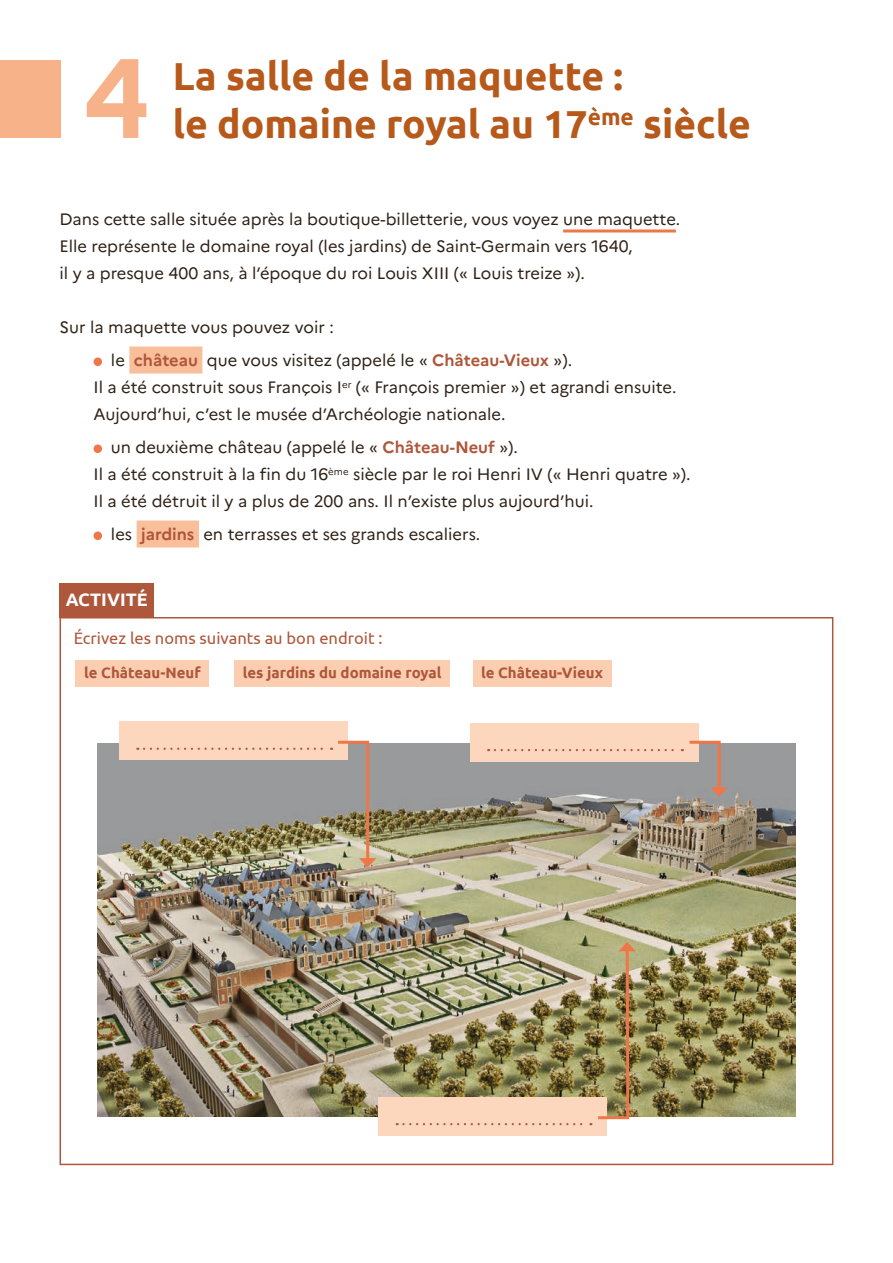
<style>
.page{position:relative;width:893px;height:1263px;background:#fff}
.page>*{position:absolute;margin:0;border:0;box-sizing:border-box;transform-origin:0 0}
.Texte{font:700 112.5px "Marianne";color:#f7b289}
.t1{font:700 39px/48px "Ubuntu";color:#b6591b}
.C_-_Activité{font:700 18px "Ubuntu";color:#fff}
.Liste{font:16.5px/27px "Marianne";color:#2e2116}
.Texte-2{font:16.5px "Marianne";color:#2e2116}
.C_-_Texte_activité{font:16.5px "Ubuntu";color:#ae573a}
.C_-_Mots_activité{font:700 15px "Ubuntu";color:#ae573a}
.s1{font-weight:700;color:#ae573a}
</style>
<div class="page">
<img style="left:98px;top:743px;width:697px;height:374px">
<hr style="left:563px;top:229px;width:113px;height:3px;background:#ef7649">
<div style="left:129px;top:346px;width:73px;height:27px;background:#f9bf9b"></div>
<div style="left:137px;top:520px;width:62px;height:27px;background:#f9bf9b"></div>
<div style="left:94px;top:357px;width:8px;height:9px;background:#ef7649;border-radius:50%"></div>
<div style="left:94px;top:444px;width:8px;height:9px;background:#ef7649;border-radius:50%"></div>
<div style="left:94px;top:531px;width:8px;height:9px;background:#ef7649;border-radius:50%"></div>
<div style="left:59px;top:583px;width:95px;height:35px;background:#ae573a"></div>
<div style="left:76px;top:660px;width:133px;height:27px;background:#fbceb1"></div>
<div style="left:234px;top:660px;width:216px;height:27px;background:#fbceb1"></div>
<div style="left:473px;top:660px;width:138px;height:27px;background:#fbceb1"></div>
<div style="left:470px;top:723px;width:229px;height:38px;background:#fcd6bd"></div>
<div style="left:119px;top:721px;width:229px;height:39px;background:#fcd6bd"></div>
<div style="left:378px;top:1097px;width:229px;height:38px;background:#fcd6bd"></div>
<svg style="left:495px;top:740px;width:233px;height:57px"></svg>
<div style="left:0;top:60px;width:60px;height:78px;background:#f7b289"></div>
<svg style="left:144px;top:740px;width:232px;height:127px;background:#a79e8e"></svg>
<img style="left:397px;top:942px;width:239px;height:183px">
<p class="Texte" style="left:83px;top:11px;width:69px">4</p>
<p class="t1" style="left:173px;top:51px;width:579px">La salle de la maquette :<br>le domaine royal au 17<sup>ème</sup> siècle</p>
<p class="Texte-2" style="left:60px;top:206px;width:622px">Dans cette salle située après la boutique-billetterie, vous voyez une maquette.</p>
<p class="Texte-2" style="left:60px;top:233px;width:574px">Elle représente le domaine royal (les jardins) de Saint-Germain vers 1640,</p>
<p class="Texte-2" style="left:60px;top:260px;width:527px">il y a presque 400 ans, à l’époque du roi Louis XIII (« Louis treize »).</p>
<p class="Texte-2" style="left:60px;top:314px;width:276px">Sur la maquette vous pouvez voir :</p>
<p class="Liste" style="left:111px;top:345px;width:463px">le <span class="s1">château</span> que vous visitez (appelé le « <span class="s1">Château-Vieux</span> »).</p>
<p class="Liste" style="left:94px;top:372px;width:584px">Il a été construit sous François I<sup>er</sup> (« François premier ») et agrandi ensuite.<br>Aujourd’hui, c’est le musée d’Archéologie nationale.</p>
<p class="Liste" style="left:111px;top:432px;width:408px">un deuxième château (appelé le « <span class="s1">Château-Neuf</span> »).</p>
<p class="Liste" style="left:94px;top:459px;width:598px">Il a été construit à la fin du 16<sup>ème</sup> siècle par le roi Henri IV (« Henri quatre »).</p>
<p class="Liste" style="left:94px;top:486px;width:501px">Il a été détruit il y a plus de 200 ans. Il n’existe plus aujourd’hui.</p>
<p class="Liste" style="left:111px;top:519px;width:371px">les <span class="s1">jardins</span> en terrasses et ses grands escaliers.</p>
<p class="C_-_Activité" style="left:66px;top:588px;width:83px">ACTIVITÉ</p>
<p class="C_-_Texte_activité" style="left:74px;top:628px;width:310px">Écrivez les noms suivants au bon endroit :</p>
<p class="C_-_Mots_activité" style="left:84px;top:663px;width:118px">le Château-Neuf</p>
<p class="C_-_Mots_activité" style="left:243px;top:663px;width:200px">les jardins du domaine royal</p>
<p class="C_-_Mots_activité" style="left:481px;top:663px;width:123px">le Château-Vieux</p>
</div>
